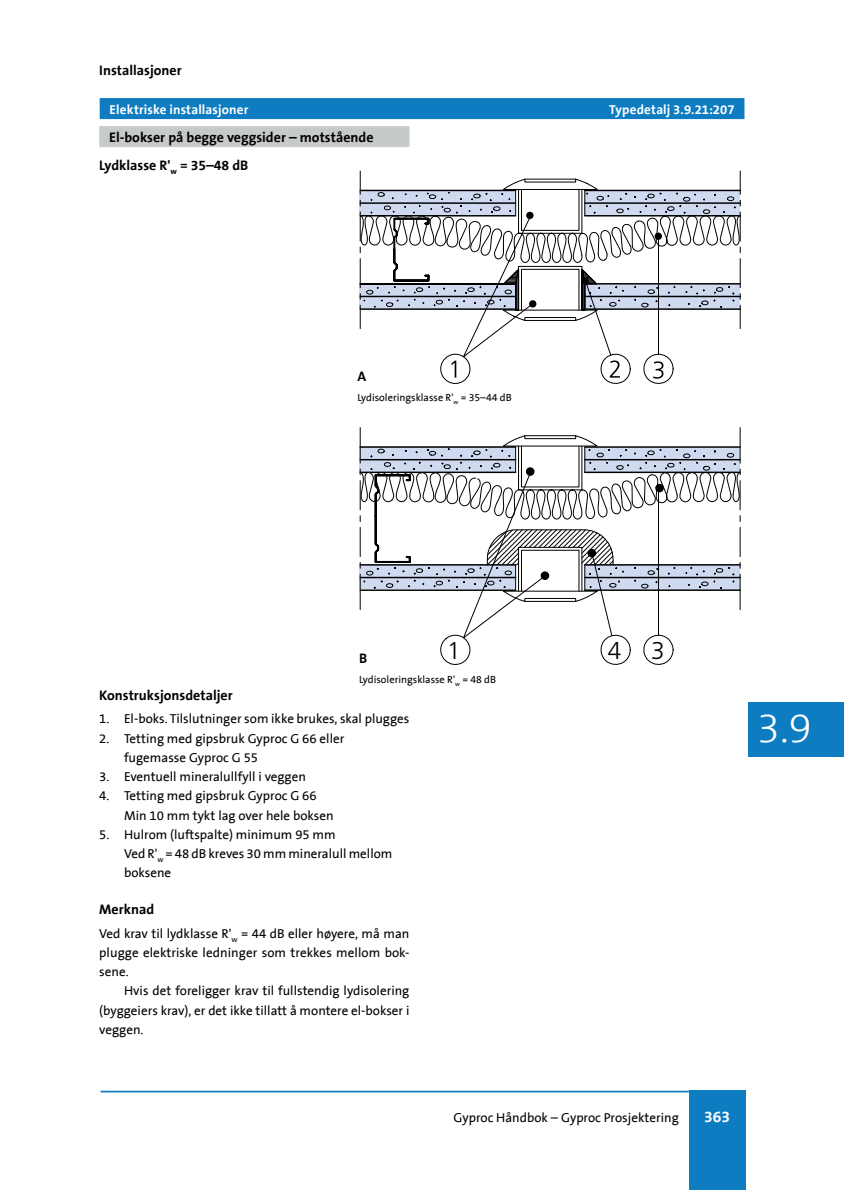
<style>
.page{position:relative;width:844px;height:1190px;background:#fff}
.page>*{position:absolute;margin:0;border:0;box-sizing:border-box;transform-origin:0 0}
.t1{font:300 42px "The Sans B3";color:#fff}
.t2{font:300 24.32px "Frutiger";color:#000}
.t3{font:700 15.75px "The Sans B7";color:#fff}
.t4{font:700 14px/28px "The Sans B7";color:#040000}
.t5{font:13.12px/19.2px "The Sans B5 Plain";color:#040000}
.t6{font:700 13.12px "The Sans B7";letter-spacing:.01em;color:#fff}
.t7{font:10.5px "The Sans B5 Plain";color:#040000}
</style>
<div class="page">
<div style="left:688px;top:1091px;width:57px;height:99px;background:#0d7cc1"></div>
<hr style="left:100px;top:1091px;width:645px;height:1px;background:#0d7cc1">
<div style="left:748px;top:702px;width:95px;height:55px;background:#0d7cc1"></div>
<svg style="left:360px;top:171px;width:381px;height:213px"></svg>
<div style="left:526px;top:212px;width:7px;height:7px;background:#000;border-radius:50%"></div>
<div style="left:529px;top:300px;width:7px;height:8px;background:#000;border-radius:50%"></div>
<div style="left:581px;top:277px;width:7px;height:7px;background:#000;border-radius:50%"></div>
<div style="left:654px;top:233px;width:8px;height:7px;background:#000;border-radius:50%"></div>
<hr style="left:739px;top:428px;width:1px;height:35px;background:#000">
<hr style="left:360px;top:428px;width:1px;height:35px;background:#000">
<svg style="left:360px;top:435px;width:380px;height:230px"></svg>
<div style="left:526px;top:467px;width:8px;height:9px;background:#000;border-radius:50%"></div>
<div style="left:587px;top:549px;width:9px;height:8px;background:#000;border-radius:50%"></div>
<div style="left:655px;top:484px;width:8px;height:8px;background:#000;border-radius:50%"></div>
<div style="left:540px;top:571px;width:9px;height:9px;background:#000;border-radius:50%"></div>
<div style="left:99px;top:126px;width:310px;height:21px;background:#c7cacb"></div>
<div style="left:100px;top:98px;width:644px;height:21px;background:#0d7cc1"></div>
<p class="t4" style="left:99px;top:57px;width:84px">Installasjoner</p>
<p class="t6" style="left:110px;top:101px;width:140px">Elektriske installasjoner</p>
<p class="t6" style="left:609px;top:101px;width:127px">Typedetalj 3.9.21:207</p>
<p class="t4" style="left:99px;top:123px;width:276px;text-indent:10px">El-bokser på begge veggsider – motstående<br>Lydklasse R'<sub>w</sub> = 35–48 dB</p>
<p class="t4" style="left:357px;top:363px;width:10px">A</p>
<p class="t7" style="left:357px;top:391px;width:156px">Lydisoleringsklasse R'<sub>w</sub> = 35–44 dB</p>
<h2 class="t2" style="left:447px;top:640px;width:15px">1</h2>
<h2 class="t2" style="left:608px;top:641px;width:58px">4 3</h2>
<p class="t4" style="left:359px;top:644px;width:10px">B</p>
<p class="t7" style="left:359px;top:673px;width:139px">Lydisoleringsklasse R'<sub>w</sub> = 48 dB</p>
<p class="t4" style="left:99px;top:681px;width:135px">Konstruksjonsdetaljer</p>
<p class="t5" style="left:99px;top:709px;width:311px">1. El-boks. Tilslutninger som ikke brukes, skal plugges</p>
<p class="t5" style="left:124px;top:729px;width:222px;text-indent:-25px">2. Tetting med gipsbruk Gyproc G 66 eller fugemasse Gyproc G 55</p>
<p class="t5" style="left:99px;top:767px;width:208px">3. Eventuell mineralullfyll i veggen</p>
<p class="t5" style="left:124px;top:786px;width:211px;text-indent:-25px">4. Tetting med gipsbruk Gyproc G 66<br>Min 10 mm tykt lag over hele boksen</p>
<p class="t5" style="left:124px;top:825px;width:270px;text-indent:-25px">5. Hulrom (luftspalte) minimum 95 mm<br>Ved R'<sub>w</sub> = 48 dB kreves 30 mm mineralull mellom boksene</p>
<p class="t4" style="left:99px;top:896px;width:56px">Merknad</p>
<p class="t5" style="left:99px;top:924px;width:312px;text-align:justify">Ved krav til lydklasse R'<sub>w</sub> = 44 dB eller høyere, må man plugge elektriske ledninger som trekkes mellom bok&shy;sene.</p>
<p class="t5" style="left:99px;top:981px;width:311px;text-align:justify;text-indent:25px">Hvis det foreligger krav til fullstendig lydisolering (byggeiers krav), er det ikke tillatt å montere el-bokser i veggen.</p>
<p class="t5" style="left:453px;top:1108px;width:227px">Gyproc Håndbok – Gyproc Prosjektering</p>
<p class="t3" style="left:704px;top:1107px;width:27px">363</p>
<h1 class="t1" style="left:756px;top:701px;width:56px">3.9</h1>
<h1 class="t1" style="left:756px;top:724px;width:80px">3.10</h1>
</div>
